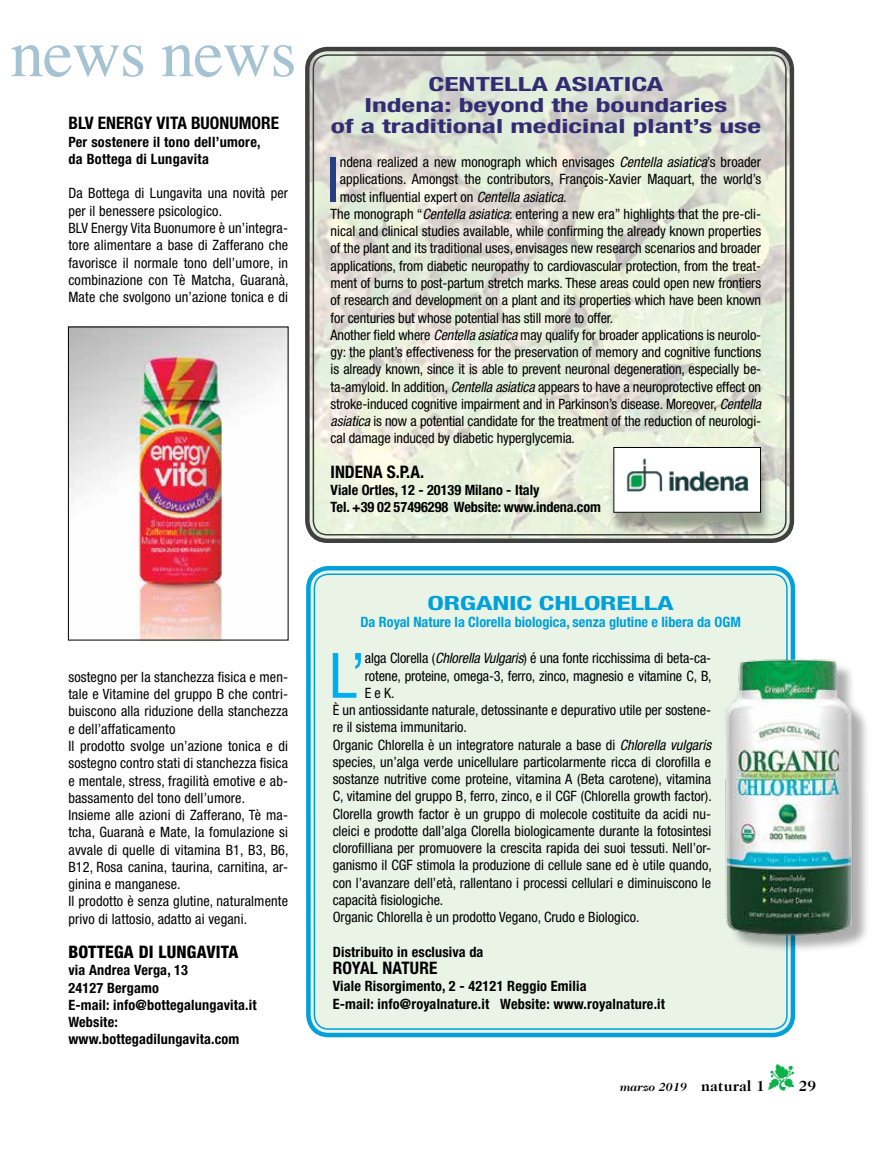
<style>
.page{position:relative;width:893px;height:1149px;background:#fff}
.page>*{position:absolute;margin:0;border:0;box-sizing:border-box;transform-origin:0 0}
.t1{font:67.5px "Times";letter-spacing:-.015em;color:#a5c3d2}
.t2{font:condensed 62.55px "Helvetica Neue LT Std";color:#00aeef}
.t3{font:condensed 62.55px "Helvetica Neue LT Std";color:#253f80}
.t4{font:700 condensed 19.5px/21px "Helvetica Neue LT Std";color:#322c72;text-align:center;scale:1.52 1}
.t5{font:700 condensed 19.5px "Helvetica Neue LT Std";letter-spacing:-.01em;color:#00a0db;scale:1.52 1}
.t6{font:700 condensed 17.25px "Helvetica Neue LT Std";color:#000}
.t7{font:800 condensed 17.25px "Helvetica Neue LT Std";letter-spacing:.01em;color:#000}
.t8{font:700 15px "Caslon 224 IT Cby BT";color:#000}
.t9{font:condensed 14.25px/17.2px "Helvetica Neue LT Std";color:#000}
.t10{font:700 condensed 14.25px/17.2px "Helvetica Neue LT Std";letter-spacing:.01em;color:#000}
.t11{font:700 condensed 14.25px "Helvetica Neue LT Std";color:#00a0db}
.t12{font:italic 700 12px "Caslon 224 IT Cby BT";color:#000}
.s1{font-style:italic}
.s2{color:#0db14b}
.s3{font-style:normal;font-size:15px}
</style>
<div class="page">
<div style="left:311px;top:570px;width:480px;height:462px;background:#e9f4e7;border-radius:18px"></div>
<div style="left:306px;top:566px;width:489px;height:470px;border:4px solid #00a0db;border-radius:20px"></div>
<div style="left:314px;top:573px;width:474px;height:456px;border:2px solid #00a0db;border-radius:14px"></div>
<img style="left:310px;top:51px;width:480px;height:487px">
<div style="left:305px;top:47px;width:489px;height:496px;border:4px solid #000;border-radius:20px"></div>
<div style="left:313px;top:54px;width:474px;height:481px;border:2px solid #000;border-radius:14px"></div>
<div style="left:729px;top:661px;width:141px;height:292px;background:#000;opacity:.32"></div>
<img style="left:724px;top:639px;width:138px;height:324px">
<img style="left:70px;top:328px;width:216px;height:310px">
<div style="left:608px;top:453px;width:164px;height:82px;background:#000;opacity:.36"></div>
<img style="left:616px;top:449px;width:143px;height:61px">
<div style="left:614px;top:447px;width:147px;height:65px;border:1px solid #000"></div>
<h1 class="t1" style="left:10px;top:-10px;width:288px">news news</h1>
<p class="t6" style="left:68px;top:113px;width:212px">BLV ENERGY VITA BUONUMORE</p>
<p class="t10" style="left:68px;top:133px;width:194px">Per sostenere il tono dell’umore, da Bottega di Lungavita</p>
<p class="t9" style="left:68px;top:184px;width:222px">Da Bottega di Lungavita una novità per per il benessere psicologico.<br>BLV Energy Vita Buonumore è un’integra&shy;tore alimentare a base di Zafferano che favorisce il normale tono dell’umore, in combinazione con Tè Matcha, Guaranà, Mate che svolgono un’azione tonica e di</p>
<p class="t9" style="left:68px;top:668px;width:222px">sostegno per la stanchezza fisica e men&shy;tale e Vitamine del gruppo B che contri&shy;buiscono alla riduzione della stanchezza e dell’affaticamento  <br>Il prodotto svolge un’azione tonica e di sostegno contro stati di stanchezza fisica e mentale, stress, fragilità emotive e ab&shy;bassamento del tono dell’umore.<br>Insieme alle azioni di Zafferano, Tè ma&shy;tcha, Guaranà e Mate, la fomulazione si avvale di quelle di vitamina B1, B3, B6, B12, Rosa canina, taurina, carnitina, ar&shy;ginina e manganese.<br>Il prodotto è senza glutine, naturalmente privo di lattosio, adatto ai vegani.</p>
<p class="t7" style="left:68px;top:940px;width:171px">BOTTEGA DI LUNGAVITA</p>
<p class="t10" style="left:68px;top:961px;width:190px">via Andrea Verga, 13<br>24127 Bergamo<br>E-mail: info@bottegalungavita.it<br>Website: www.bottegadilungavita.com</p>
<h3 class="t4" style="left:331px;top:73px;width:285px">CENTELLA ASIATICA<br>Indena: beyond the boundaries<br>of a traditional medicinal plant’s use</h3>
<h2 class="t3" style="left:327px;top:143px;width:14px">I</h2>
<p class="t9" style="left:340px;top:153px;width:423px">ndena realized a new monograph which envisages <span class="s1">Centella asiatica</span>’s broader</p>
<p class="t9" style="left:340px;top:170px;width:423px">applications. Amongst the contributors, François-Xavier Maquart, the world’s</p>
<p class="t9" style="left:340px;top:188px;width:228px">most influential expert on <span class="s1">Centella asiatica</span>.</p>
<p class="t9" style="left:331px;top:205px;width:432px">The monograph “<span class="s1">Centella asiatica</span>: entering a new era” highlights that the pre-cli-</p>
<p class="t9" style="left:331px;top:222px;width:432px">nical and clinical studies available, while confirming the already known properties</p>
<p class="t9" style="left:331px;top:239px;width:432px">of the plant and its traditional uses, envisages new research scenarios and broader</p>
<p class="t9" style="left:331px;top:257px;width:432px">applications, from diabetic neuropathy to cardiovascular protection, from the treat-</p>
<p class="t9" style="left:331px;top:274px;width:432px">ment of burns to post-partum stretch marks. These areas could open new frontiers</p>
<p class="t9" style="left:331px;top:291px;width:432px">of research and development on a plant and its properties which have been known</p>
<p class="t9" style="left:331px;top:309px;width:284px">for centuries but whose potential has still more to offer.</p>
<p class="t9" style="left:331px;top:326px;width:432px">Another field where <span class="s1">Centella asiatica</span> may qualify for broader applications is neurolo-</p>
<p class="t9" style="left:331px;top:343px;width:432px">gy: the plant’s effectiveness for the preservation of memory and cognitive functions</p>
<p class="t9" style="left:331px;top:360px;width:432px">is already known, since it is able to prevent neuronal degeneration, especially be-</p>
<p class="t9" style="left:331px;top:378px;width:432px">ta-amyloid. In addition, <span class="s1">Centella asiatica</span> appears to have a neuroprotective effect on</p>
<p class="t9" style="left:331px;top:395px;width:432px">stroke-induced cognitive impairment and in Parkinson’s disease. Moreover, <span class="s1">Centella</span></p>
<p class="t9" style="left:331px;top:412px;width:432px"><span class="s1">asiatica</span> is now a potential candidate for the treatment of the reduction of neurologi-</p>
<p class="t9" style="left:331px;top:429px;width:246px">cal damage induced by diabetic hyperglycemia.</p>
<p class="t6" style="left:331px;top:461px;width:95px">INDENA S.P.A.</p>
<p class="t10" style="left:331px;top:481px;width:272px">Viale Ortles, 12 - 20139 Milano - Italy<br>Tel. +39 02 57496298 Website: www.indena.com</p>
<h3 class="t5" style="left:428px;top:590px;width:163px">ORGANIC CHLORELLA</h3>
<p class="t11" style="left:360px;top:613px;width:382px">Da Royal Nature la Clorella biologica, senza glutine e libera da OGM</p>
<h2 class="t2" style="left:329px;top:639px;width:38px">L’</h2>
<p class="t9" style="left:365px;top:649px;width:348px">alga Clorella (<span class="s1">Chlorella Vulgaris</span>) é una fonte ricchissima di beta-ca-</p>
<p class="t9" style="left:365px;top:666px;width:348px">rotene, proteine, omega-3, ferro, zinco, magnesio e vitamine C, B,</p>
<p class="t9" style="left:365px;top:683px;width:31px">E e K.</p>
<p class="t9" style="left:333px;top:701px;width:380px">È un antiossidante naturale, detossinante e depurativo utile per sostene-</p>
<p class="t9" style="left:333px;top:718px;width:136px">re il sistema immunitario.</p>
<p class="t9" style="left:333px;top:735px;width:380px">Organic Chlorella è un integratore naturale a base di <span class="s1">Chlorella vulgaris</span></p>
<p class="t9" style="left:333px;top:752px;width:380px">species, un’alga verde unicellulare particolarmente ricca di clorofilla e</p>
<p class="t9" style="left:333px;top:770px;width:380px">sostanze nutritive come proteine, vitamina A (Beta carotene), vitamina</p>
<p class="t9" style="left:333px;top:787px;width:380px">C, vitamine del gruppo B, ferro, zinco, e il CGF (Chlorella growth factor).</p>
<p class="t9" style="left:333px;top:804px;width:380px">Clorella growth factor è un gruppo di molecole costituite da acidi nu-</p>
<p class="t9" style="left:333px;top:821px;width:380px">cleici e prodotte dall’alga Clorella biologicamente durante la fotosintesi</p>
<p class="t9" style="left:333px;top:839px;width:380px">clorofilliana per promuovere la crescita rapida dei suoi tessuti. Nell’or-</p>
<p class="t9" style="left:333px;top:856px;width:380px">ganismo il CGF stimola la produzione di cellule sane ed è utile quando,</p>
<p class="t9" style="left:333px;top:873px;width:380px">con l’avanzare dell’età, rallentano i processi cellulari e diminuiscono le</p>
<p class="t9" style="left:333px;top:891px;width:112px">capacità fisiologiche.</p>
<p class="t9" style="left:333px;top:908px;width:308px">Organic Chlorella è un prodotto Vegano, Crudo e Biologico.</p>
<p class="t10" style="left:333px;top:942px;width:152px">Distribuito in esclusiva da</p>
<p class="t6" style="left:333px;top:957px;width:106px">ROYAL NATURE</p>
<p class="t10" style="left:333px;top:977px;width:334px">Viale Risorgimento, 2 - 42121 Reggio Emilia<br>E-mail: info@royalnature.it Website: www.royalnature.it</p>
<p class="t8" style="left:768px;top:1076px;width:49px"><span class="s2">▼</span> 29</p>
<p class="t12" style="left:620px;top:1079px;width:146px">marzo 2019 <span class="s3">natural 1</span></p>
</div>
